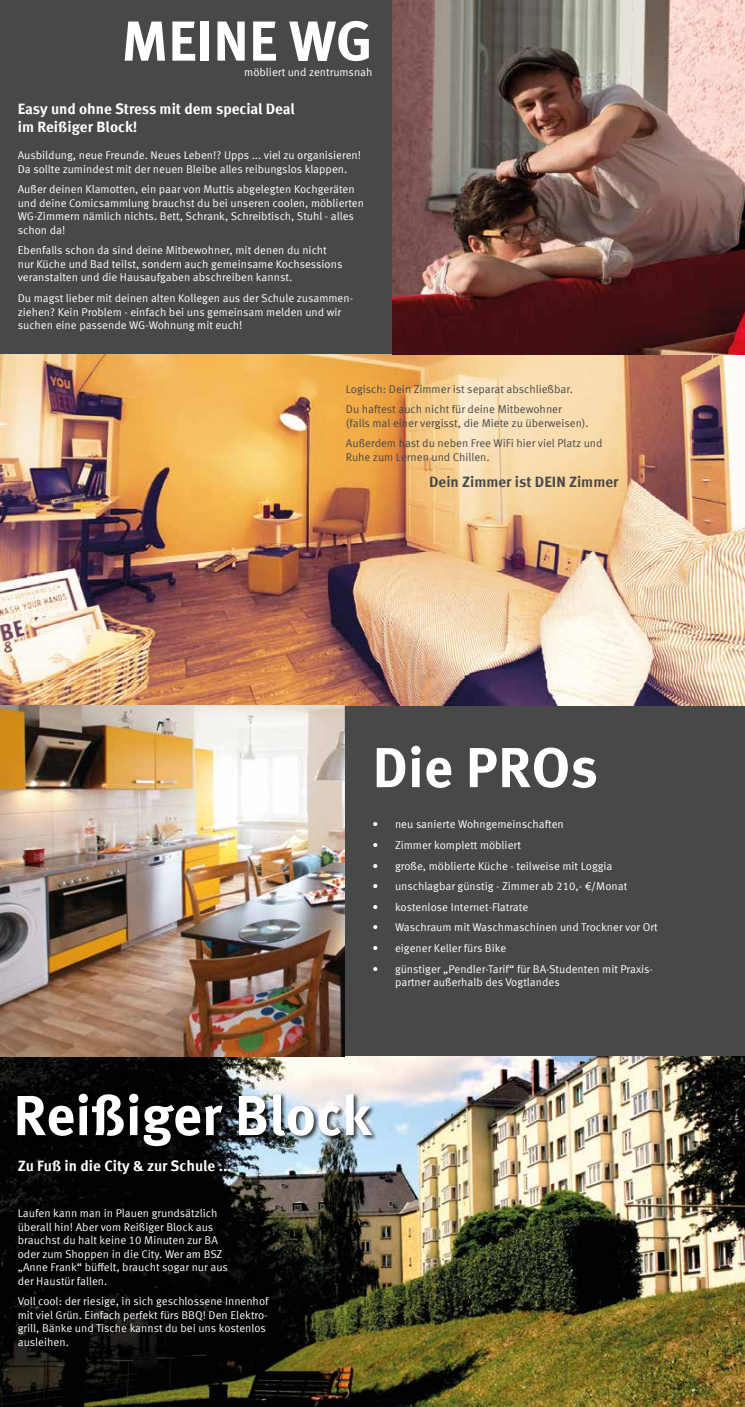
<style>
.page{position:relative;width:745px;height:1407px;background:#fff}
.page>*{position:absolute;margin:0;border:0;box-sizing:border-box;transform-origin:0 0}
.t1{font:700 56.25px "Meta Offc";color:#fff}
.t2{font:700 15px/18px "Meta Offc";color:#fff}
.t3{font:700 15px "Meta Offc";color:#474949}
.t4{font:11.25px/13.5px "Meta Offc Norm";color:#fff}
.t5{font:11.25px/20.6px "Meta Offc Norm";color:#474949}
</style>
<div class="page">
<div style="left:0;top:0;width:744px;height:354px;background:#474949"></div>
<div style="left:0;top:705px;width:744px;height:358px;background:#474949"></div>
<img style="left:0;top:354px;width:744px;height:351px">
<img style="left:0;top:1056px;width:744px;height:351px">
<img style="left:0;top:705px;width:344px;height:351px">
<div style="left:16px;top:1092px;width:362px;height:60px;background:#000;opacity:.75"></div>
<img style="left:392px;top:0;width:352px;height:354px">
<h1 class="t1" style="left:121px;top:8px;width:252px">MEINE WG</h1>
<p class="t4" style="left:244px;top:66px;width:130px">möbliert und zentrumsnah</p>
<h2 class="t2" style="left:18px;top:100px;width:278px">Easy und ohne Stress mit dem special Deal im Reißiger Block!</h2>
<p class="t4" style="left:18px;top:149px;width:344px">Ausbildung, neue Freunde. Neues Leben!? Upps ... viel zu organisieren!<br>Da sollte zumindest mit der neuen Bleibe alles reibungslos klappen.</p>
<p class="t4" style="left:18px;top:183px;width:347px">Außer deinen Klamotten, ein paar von Muttis abgelegten Kochgeräten und deine Comicsammlung brauchst du bei unseren coolen, möblierten WG-Zimmern nämlich nichts. Bett, Schrank, Schreibtisch, Stuhl - alles schon da!</p>
<p class="t4" style="left:18px;top:244px;width:326px">Ebenfalls schon da sind deine Mitbewohner, mit denen du nicht nur Küche und Bad teilst, sondern auch gemeinsame Kochsessions veranstalten und die Hausaufgaben abschreiben kannst.</p>
<p class="t4" style="left:18px;top:292px;width:337px">Du magst lieber mit deinen alten Kollegen aus der Schule zusammen&shy;ziehen? Kein Problem - einfach bei uns gemeinsam melden und wir suchen eine passende WG-Wohnung mit euch!</p>
<p class="t5" style="left:345px;top:379px;width:228px">Logisch: Dein Zimmer ist separat abschließbar.<br>Du haftest auch nicht für deine Mitbewohner</p>
<p class="t5" style="left:345px;top:413px;width:258px">(falls mal einer vergisst, die Miete zu überweisen).<br>Außerdem hast du neben Free WiFi hier viel Platz und</p>
<p class="t5" style="left:345px;top:447px;width:145px">Ruhe zum Lernen und Chillen.</p>
<h2 class="t3" style="left:429px;top:473px;width:191px">Dein Zimmer ist DEIN Zimmer</h2>
<h1 class="t1" style="left:372px;top:734px;width:227px">Die PROs</h1>
<p class="t4" style="left:372px;top:818px;width:193px">• neu sanierte Wohngemeinschaften</p>
<p class="t4" style="left:372px;top:838px;width:150px">• Zimmer komplett möbliert</p>
<p class="t4" style="left:372px;top:859px;width:241px">• große, möblierte Küche - teilweise mit Loggia</p>
<p class="t4" style="left:372px;top:880px;width:256px">• unschlagbar günstig - Zimmer ab 210,- €/Monat</p>
<p class="t4" style="left:372px;top:900px;width:157px">• kostenlose Internet-Flatrate</p>
<p class="t4" style="left:372px;top:921px;width:287px">• Waschraum mit Waschmaschinen und Trockner vor Ort</p>
<p class="t4" style="left:372px;top:941px;width:135px">• eigener Keller fürs Bike</p>
<p class="t4" style="left:395px;top:962px;width:259px;text-indent:-22px">• günstiger „Pendler-Tarif“ für BA-Studenten mit Praxis&shy;partner außerhalb des Vogtlandes</p>
<h1 class="t1" style="left:13px;top:1082px;width:359px">Reißiger Block</h1>
<h2 class="t2" style="left:18px;top:1157px;width:215px">Zu Fuß in die City &amp; zur Schule ...</h2>
<p class="t4" style="left:18px;top:1206px;width:211px">Laufen kann man in Plauen grundsätzlich überall hin! Aber vom Reißiger Block aus brauchst du halt keine 10 Minuten zur BA oder zum Shoppen in die City. Wer am BSZ „Anne Frank“ büffelt, braucht sogar nur aus der Haustür fallen.</p>
<p class="t4" style="left:18px;top:1295px;width:252px">Voll cool: der riesige, in sich geschlossene Innenhof mit viel Grün. Einfach perfekt fürs BBQ! Den Elektro&shy;grill, Bänke und Tische kannst du bei uns kostenlos ausleihen.</p>
</div>
